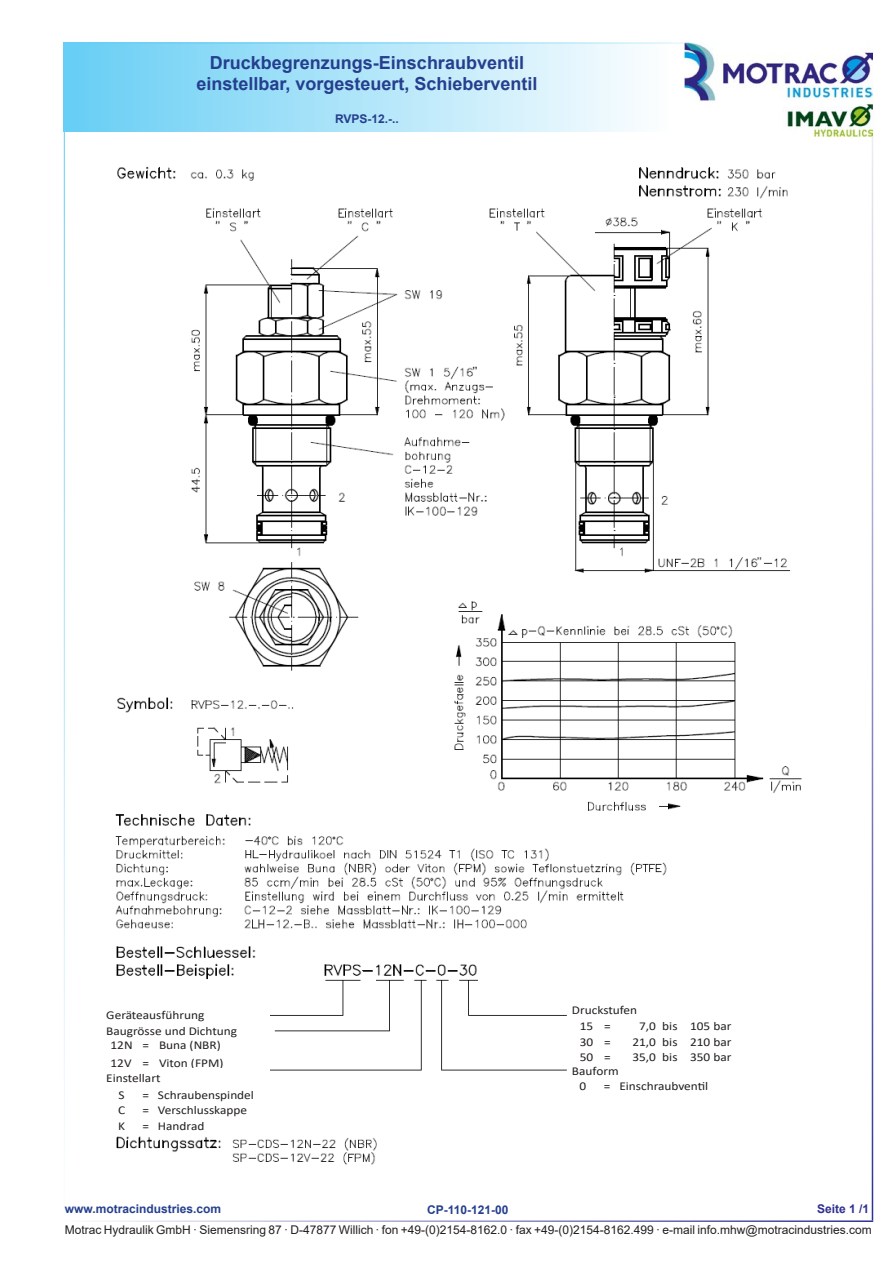
<style>
.page{position:relative;width:893px;height:1263px;background:#fff}
.page>*{position:absolute;margin:0;border:0;box-sizing:border-box;transform-origin:0 0}
.t1{font:700 18px/21.6px "Arial";color:#253f8e;text-align:center}
.t2{font:12px/17.5px "Calibri";color:#231f20;scale:1.11 1}
.t3{font:12px "Arial";color:#231f20}
.t4{font:700 12px "Arial";color:#253f8e}
.t5{font:700 12px "Arial";color:#2e3092}
</style>
<div class="page">
<div style="left:64px;top:43px;width:606px;height:89px;background:linear-gradient(to right,#66cef5,#fdfefe)"></div>
<hr style="left:64px;top:43px;width:808px;height:1px;background:#67cef5">
<hr style="left:64px;top:1220px;width:809px;height:2px;background:#2e3092">
<hr style="left:64px;top:43px;width:1px;height:1177px;background:#67cef5">
<hr style="left:872px;top:43px;width:1px;height:1177px;background:#2e3092">
<img style="left:685px;top:43px;width:187px;height:93px">
<img style="left:117px;top:166px;width:685px;height:627px">
<img style="left:115px;top:801px;width:566px;height:364px">
<div style="left:106px;top:1005px;width:164px;height:19px;background:#fff"></div>
<div style="left:106px;top:1036px;width:146px;height:37px;background:#fff"></div>
<div style="left:106px;top:1023px;width:164px;height:14px;background:#fff"></div>
<div style="left:106px;top:1086px;width:163px;height:48px;background:#fff"></div>
<div style="left:106px;top:1068px;width:164px;height:18px;background:#fff"></div>
<div style="left:572px;top:1005px;width:185px;height:17px;background:#fff"></div>
<div style="left:572px;top:1018px;width:166px;height:53px;background:#fff"></div>
<div style="left:572px;top:1066px;width:166px;height:16px;background:#fff"></div>
<div style="left:568px;top:1078px;width:225px;height:23px;background:#fff"></div>
<h1 class="t1" style="left:196px;top:52px;width:343px">Druckbegrenzungs-Einschraubventil einstellbar, vorgesteuert, Schieberventil</h1>
<p class="t4" style="left:335px;top:110px;width:65px">RVPS-12.-..</p>
<p class="t2" style="left:106px;top:1006px;width:90px">Geräteausführung</p>
<p class="t2" style="left:111px;top:1036px;width:103px">12N = Buna (NBR)<br>12V = Viton (FPM)</p>
<p class="t2" style="left:106px;top:1021px;width:119px">Baugrösse und Dichtung</p>
<p class="t2" style="left:106px;top:1069px;width:50px">Einstellart</p>
<p class="t2" style="left:119px;top:1086px;width:7px">S</p>
<p class="t2" style="left:143px;top:1086px;width:102px">= Schraubenspindel</p>
<p class="t2" style="left:118px;top:1101px;width:8px">C</p>
<p class="t2" style="left:143px;top:1101px;width:96px">= Verschlusskappe</p>
<p class="t2" style="left:118px;top:1116px;width:8px">K</p>
<p class="t2" style="left:143px;top:1116px;width:57px">= Handrad</p>
<p class="t2" style="left:580px;top:1002px;width:53px;line-height:16.2px;text-indent:-8px">Druckstufen<br>15 =</p>
<p class="t2" style="left:639px;top:1017px;width:85px">7,0 bis 105 bar</p>
<p class="t2" style="left:580px;top:1033px;width:29px">30 =</p>
<p class="t2" style="left:632px;top:1033px;width:91px">21,0 bis 210 bar</p>
<p class="t2" style="left:580px;top:1048px;width:29px">50 =</p>
<p class="t2" style="left:632px;top:1048px;width:91px">35,0 bis 350 bar</p>
<p class="t2" style="left:580px;top:1064px;width:37px;line-height:14.5px;text-indent:-8px">Bauform<br>0</p>
<p class="t2" style="left:604px;top:1077px;width:96px">= Einschraubventil</p>
<p class="t4" style="left:65px;top:1201px;width:158px">www.motracindustries.com</p>
<p class="t5" style="left:817px;top:1201px;width:54px">Seite 1 /1</p>
<p class="t3" style="left:65px;top:1221px;width:808px">Motrac Hydraulik GmbH · Siemensring 87 · D-47877 Willich · fon +49-(0)2154-8162.0 · fax +49-(0)2154-8162.499 · e-mail info.mhw@motracindustries.com</p>
<p class="t4" style="left:427px;top:1202px;width:83px">CP-110-121-00</p>
</div>
